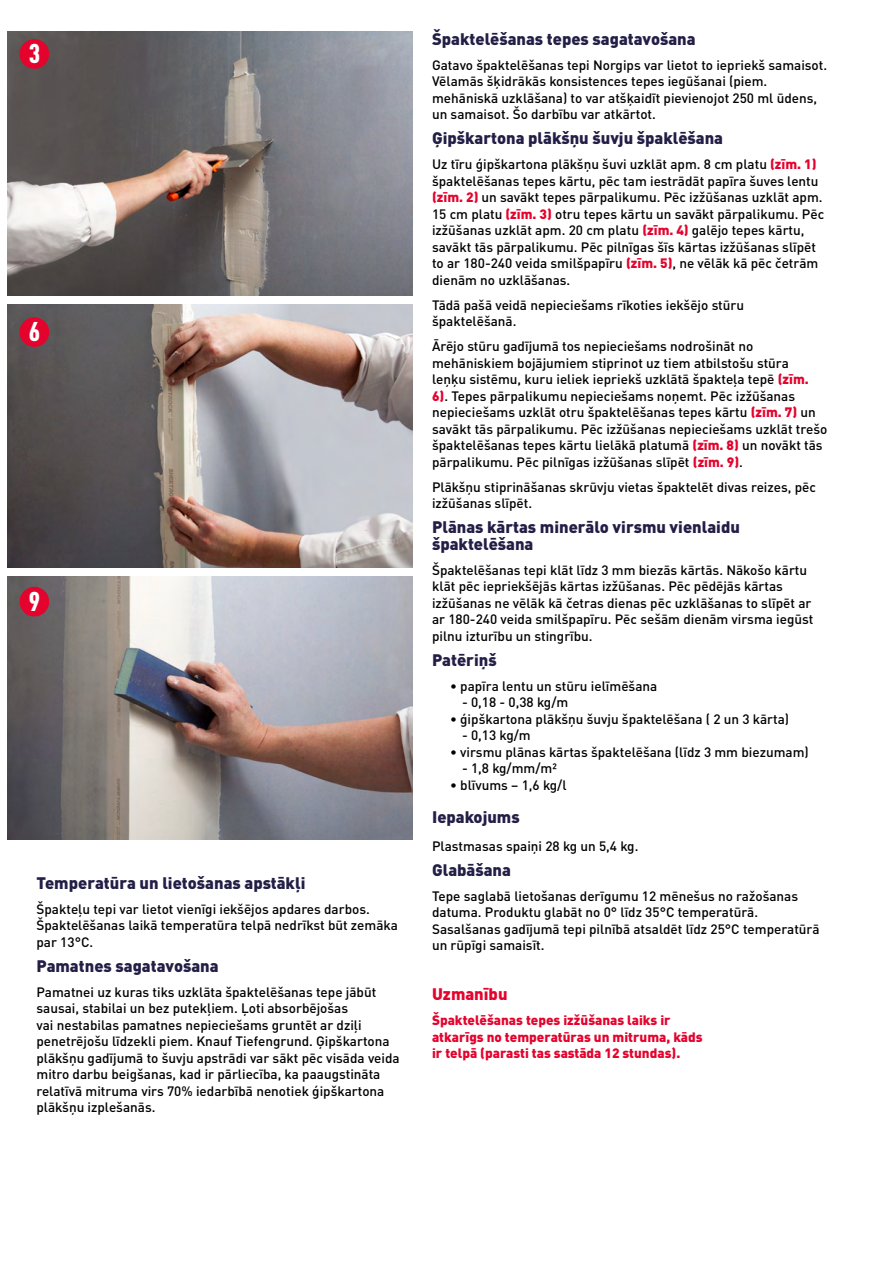
<style>
.page{position:relative;width:893px;height:1263px;background:#fff}
.page>*{position:absolute;margin:0;border:0;box-sizing:border-box;transform-origin:0 0}
.t1{font:900 condensed 26.85px "DIN Pro";color:#fff}
.t2{font:900 16.5px/16.5px "DIN Pro";color:#231e46}
.t3{font:900 16.5px "DIN Pro";color:#e4032d}
.t4{font:500 13.5px/16.5px "DIN Pro";color:#000}
.t5{font:900 13.5px/16.5px "DIN Pro";color:#e4032d}
.s1{font-weight:900;color:#e4032d}
</style>
<div class="page">
<img style="left:7px;top:32px;width:405px;height:263px">
<img style="left:7px;top:304px;width:405px;height:264px">
<img style="left:7px;top:576px;width:405px;height:264px">
<div style="left:20px;top:39px;width:29px;height:30px;background:#e4032d;border-radius:50%"></div>
<div style="left:20px;top:317px;width:29px;height:30px;background:#e4032d;border-radius:50%"></div>
<div style="left:20px;top:587px;width:29px;height:29px;background:#e4032d;border-radius:50%"></div>
<h1 class="t1" style="left:29px;top:33px;width:13px">3</h1>
<h1 class="t1" style="left:29px;top:311px;width:13px">6</h1>
<h1 class="t1" style="left:29px;top:580px;width:13px">9</h1>
<p class="t2" style="left:36px;top:872px;width:270px">Temperatūra un lietošanas apstākļi</p>
<p class="t4" style="left:36px;top:899px;width:363px">Špakteļu tepi var lietot vienīgi iekšējos apdares darbos.<br>Špaktelēšanas laikā temperatūra telpā nedrīkst būt zemāka par 13°C.</p>
<p class="t2" style="left:36px;top:955px;width:184px">Pamatnes sagatavošana</p>
<p class="t4" style="left:36px;top:982px;width:365px">Pamatnei uz kuras tiks uzklāta špaktelēšanas tepe jābūt sausai, stabilai un bez putekļiem. Ļoti absorbējošas<br>vai nestabilas pamatnes nepieciešams gruntēt ar dziļi penetrējošu līdzekli piem. Knauf Tiefengrund. Ģipškartona plākšņu gadījumā to šuvju apstrādi var sākt pēc visāda veida mitro darbu beigšanas, kad ir pārliecība, ka paaugstināta relatīvā mitruma virs 70% iedarbībā nenotiek ģipškartona plākšņu izplešanās.</p>
<p class="t2" style="left:432px;top:28px;width:265px">Špaktelēšanas tepes sagatavošana</p>
<p class="t4" style="left:432px;top:55px;width:397px">Gatavo špaktelēšanas tepi Norgips var lietot to iepriekš samaisot.<br>Vēlamās šķidrākās konsistences tepes iegūšanai (piem. mehāniskā uzklāšana) to var atšķaidīt pievienojot 250 ml ūdens, un samaisot. Šo darbību var atkārtot.</p>
<p class="t2" style="left:432px;top:128px;width:293px">Ģipškartona plākšņu šuvju špaklēšana</p>
<p class="t4" style="left:432px;top:154px;width:394px">Uz tīru ģipškartona plākšņu šuvi uzklāt apm. 8 cm platu <span class="s1">(zīm. 1) </span>špaktelēšanas tepes kārtu, pēc tam iestrādāt papīra šuves lentu <span class="s1">(zīm. 2)</span> un savākt tepes pārpalikumu. Pēc izžūšanas uzklāt apm.<br>15 cm platu <span class="s1">(zīm. 3)</span> otru tepes kārtu un savākt pārpalikumu. Pēc izžūšanas uzklāt apm. 20 cm platu <span class="s1">(zīm. 4)</span> galējo tepes kārtu, savākt tās pārpalikumu. Pēc pilnīgas šīs kārtas izžūšanas slīpēt to ar 180-240 veida smilšpapīru <span class="s1">(zīm. 5)</span>, ne vēlāk kā pēc četrām dienām no uzklāšanas.</p>
<p class="t4" style="left:432px;top:295px;width:314px">Tādā pašā veidā nepieciešams rīkoties iekšējo stūru špaktelēšanā.</p>
<p class="t4" style="left:432px;top:336px;width:397px">Ārējo stūru gadījumā tos nepieciešams nodrošināt no mehāniskiem bojājumiem stiprinot uz tiem atbilstošu stūra<br>leņķu sistēmu, kuru ieliek iepriekš uzklātā špakteļa tepē <span class="s1">(zīm.<br>6)</span>. Tepes pārpalikumu nepieciešams noņemt. Pēc izžūšanas nepieciešams uzklāt otru špaktelēšanas tepes kārtu <span class="s1">(zīm. 7)</span> un savākt tās pārpalikumu. Pēc izžūšanas nepieciešams uzklāt trešo špaktelēšanas tepes kārtu lielākā platumā <span class="s1">(zīm. 8)</span> un novākt tās pārpalikumu. Pēc pilnīgas izžūšanas slīpēt <span class="s1">(zīm. 9)</span>.</p>
<p class="t4" style="left:432px;top:477px;width:385px">Plākšņu stiprināšanas skrūvju vietas špaktelēt divas reizes, pēc izžūšanas slīpēt.</p>
<p class="t2" style="left:432px;top:517px;width:309px">Plānas kārtas minerālo virsmu vienlaidu špaktelēšana</p>
<p class="t4" style="left:432px;top:560px;width:383px">Špaktelēšanas tepi klāt līdz 3 mm biezās kārtās. Nākošo kārtu klāt pēc iepriekšējās kārtas izžūšanas. Pēc pēdējās kārtas izžūšanas ne vēlāk kā četras dienas pēc uzklāšanas to slīpēt ar ar 180-240 veida smilšpapīru. Pēc sešām dienām virsma iegūst pilnu izturību un stingrību.</p>
<p class="t2" style="left:432px;top:649px;width:66px">Patēriņš</p>
<p class="t4" style="left:450px;top:676px;width:209px">• papīra lentu un stūru ielīmēšana</p>
<p class="t4" style="left:462px;top:692px;width:108px">- 0,18 - 0,38 kg/m</p>
<p class="t4" style="left:450px;top:709px;width:341px">• ģipškartona plākšņu šuvju špaktelēšana ( 2 un 3 kārta)</p>
<p class="t4" style="left:462px;top:725px;width:70px">- 0,13 kg/m</p>
<p class="t4" style="left:450px;top:742px;width:360px">• virsmu plānas kārtas špaktelēšana (līdz 3 mm biezumam)</p>
<p class="t4" style="left:462px;top:758px;width:96px">- 1,8 kg/mm/m²</p>
<p class="t4" style="left:450px;top:775px;width:118px">• blīvums – 1,6 kg/l</p>
<p class="t2" style="left:432px;top:806px;width:89px">Iepakojums</p>
<p class="t4" style="left:432px;top:836px;width:208px">Plastmasas spaiņi 28 kg un 5,4 kg.</p>
<p class="t2" style="left:432px;top:859px;width:80px">Glabāšana</p>
<p class="t4" style="left:432px;top:886px;width:389px">Tepe saglabā lietošanas derīgumu 12 mēnešus no ražošanas datuma. Produktu glabāt no 0° līdz 35°C temperatūrā.<br>Sasalšanas gadījumā tepi pilnībā atsaldēt līdz 25°C temperatūrā un rūpīgi samaisīt.</p>
<p class="t3" style="left:432px;top:980px;width:77px">Uzmanību</p>
<p class="t5" style="left:432px;top:1010px;width:272px">Špaktelēšanas tepes izžūšanas laiks ir atkarīgs no temperatūras un mitruma, kāds ir telpā (parasti tas sastāda 12 stundas).</p>
</div>
